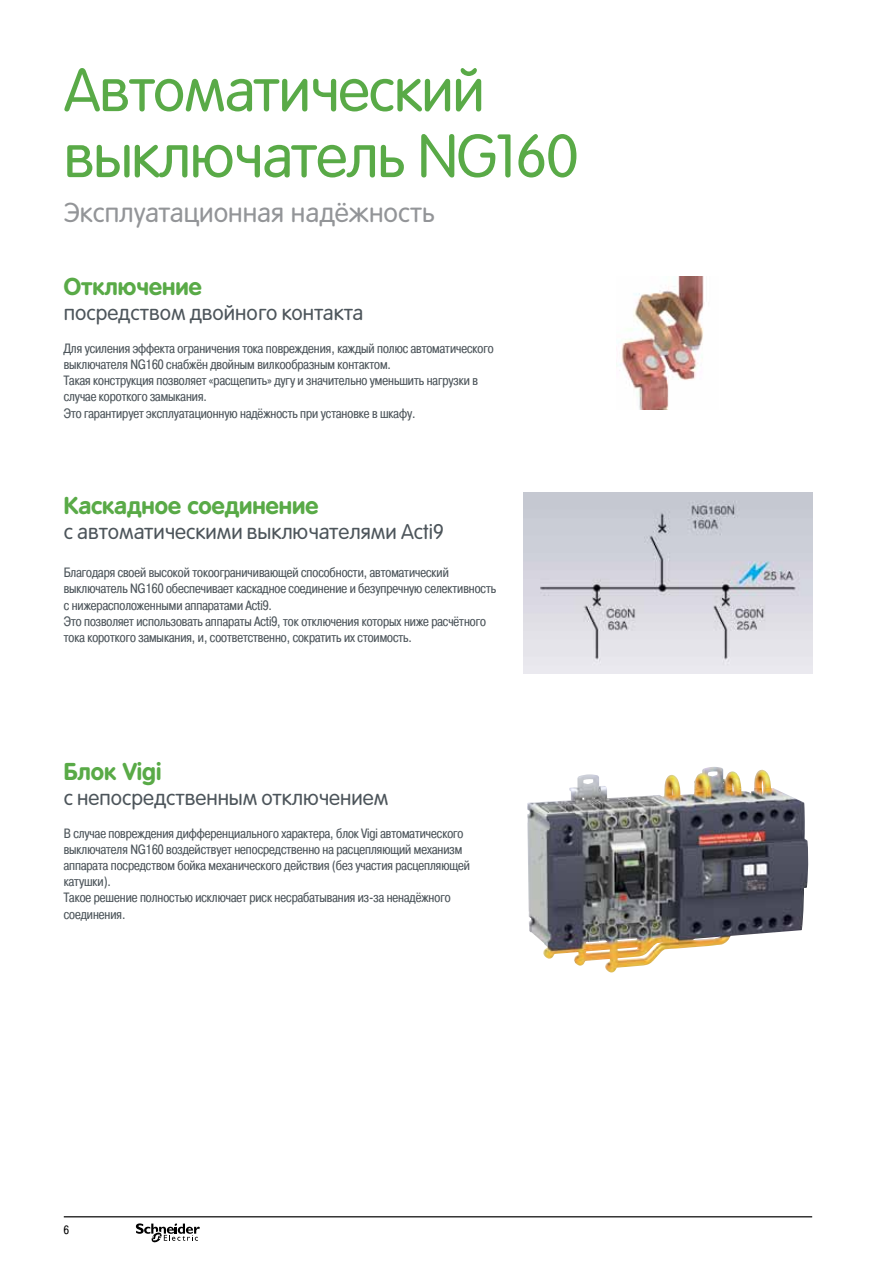
<style>
.page{position:relative;width:893px;height:1263px;background:#fff}
.page>*{position:absolute;margin:0;border:0;box-sizing:border-box;transform-origin:0 0}
.t1{font:60px/66px "Rotonda";letter-spacing:-.02em;color:#59aa47}
.t2{font:27px "Rotonda";color:#939598}
.t3{font:700 24px "Rotonda";color:#59aa47}
.t4{font:21px "Rotonda";color:#4d555b}
.t5{font:13.5px/16.2px "Pragmatica Cond C";color:#4d555b}
.t6{font:12px "Pragmatica Cond C";color:#000}
</style>
<div class="page">
<hr style="left:64px;top:1216px;width:748px;height:1px;background:#000">
<svg style="left:136px;top:1223px;width:64px;height:19px"></svg>
<img style="left:527px;top:768px;width:281px;height:204px">
<img style="left:619px;top:276px;width:85px;height:133px">
<img style="left:523px;top:493px;width:289px;height:180px">
<h1 class="t1" style="left:64px;top:57px;width:516px">Автоматический выключатель NG160</h1>
<h2 class="t2" style="left:64px;top:198px;width:372px">Эксплуатационная надёжность</h2>
<h3 class="t3" style="left:64px;top:273px;width:139px">Отключение</h3>
<h3 class="t4" style="left:64px;top:301px;width:301px">посредством двойного контакта</h3>
<p class="t5" style="left:64px;top:340px;width:431px">Для усиления эффекта ограничения тока повреждения, каждый полюс автоматического выключателя NG160 снабжён двойным вилкообразным контактом.<br>Такая конструкция позволяет «расщепить» дугу и значительно уменьшить нагрузки в случае короткого замыкания.<br>Это гарантирует эксплуатационную надёжность при установке в шкафу.</p>
<h3 class="t3" style="left:64px;top:492px;width:256px">Каскадное соединение</h3>
<h3 class="t4" style="left:64px;top:520px;width:382px">с автоматическими выключателями Acti9</h3>
<p class="t5" style="left:64px;top:564px;width:434px">Благодаря своей высокой токоограничивающей способности, автоматический выключатель NG160 обеспечивает каскадное соединение и безупречную селективность с нижерасположенными аппаратами Acti9.<br>Это позволяет использовать аппараты Acti9, ток отключения которых ниже расчётного тока короткого замыкания, и, соответственно, сократить их стоимость.</p>
<h3 class="t3" style="left:64px;top:757px;width:99px">Блок Vigi</h3>
<h3 class="t4" style="left:64px;top:786px;width:326px">с непосредственным отключением</h3>
<p class="t5" style="left:64px;top:825px;width:408px">В случае повреждения дифференциального характера, блок Vigi автоматического выключателя NG160 воздействует непосредственно на расцепляющий механизм аппарата посредством бойка механического действия (без участия расцепляющей катушки).<br>Такое решение полностью исключает риск несрабатывания из-за ненадёжного соединения.</p>
<p class="t6" style="left:64px;top:1223px;width:7px">6</p>
</div>
